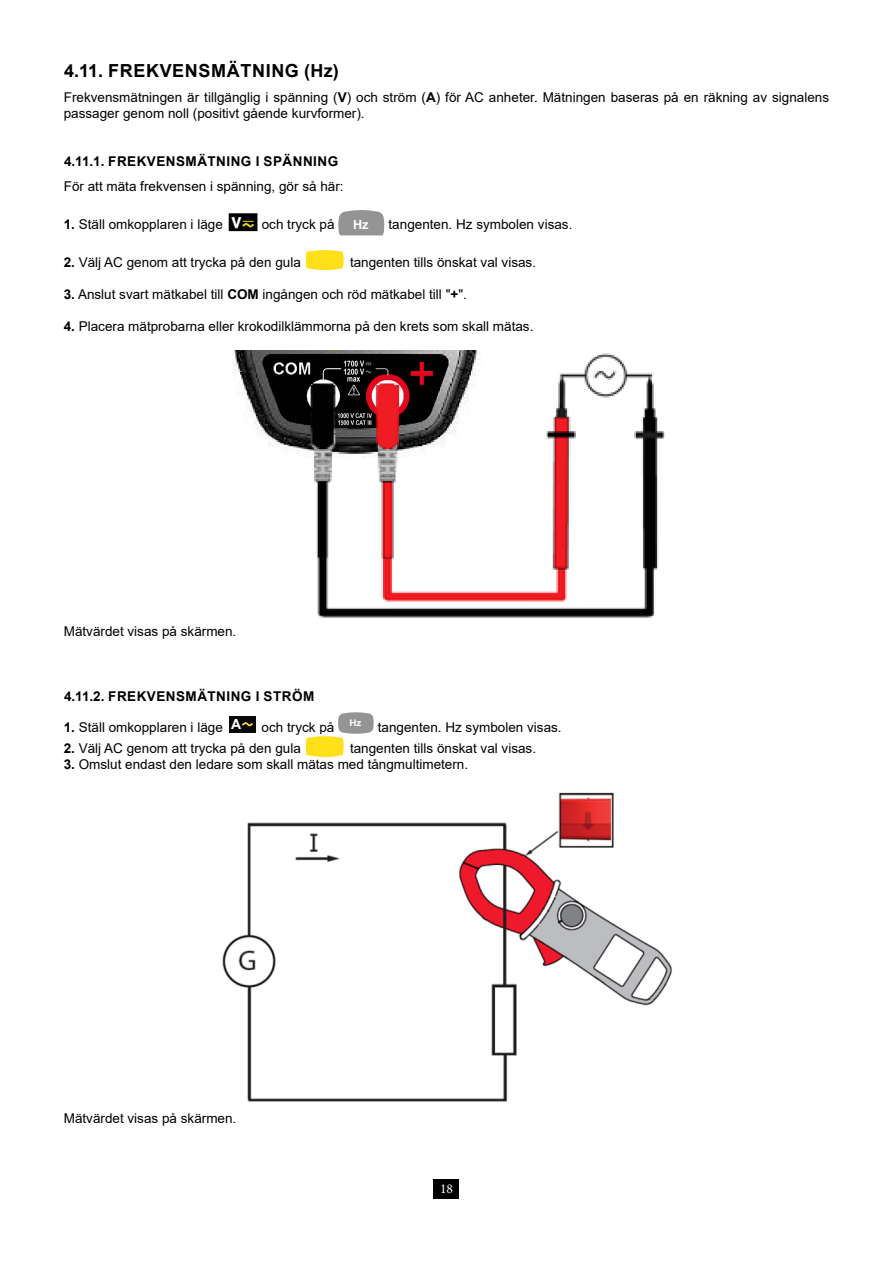
<style>
.page{position:relative;width:893px;height:1263px;background:#fff}
.page>*{position:absolute;margin:0;border:0;box-sizing:border-box;transform-origin:0 0}
.t1{font:700 18px "Arial";letter-spacing:.035em;color:#000}
.t2{font:13.5px/16.2px "Arial";color:#000}
.t3{font:700 13.5px "Arial";letter-spacing:.035em;color:#000}
.t4{font:13.5px "Minion Pro";color:#fff}
.t5{font:700 12.75px "Arial";color:#fff}
.s1{font-weight:700}
</style>
<div class="page">
<div style="left:434px;top:1179px;width:25px;height:19px;background:#000"></div>
<img style="left:228px;top:213px;width:30px;height:19px">
<svg style="left:338px;top:210px;width:46px;height:25px"></svg>
<img style="left:305px;top:249px;width:39px;height:22px">
<img style="left:232px;top:350px;width:433px;height:268px">
<div style="left:229px;top:716px;width:27px;height:16px;background:#090908"></div>
<svg style="left:242px;top:722px;width:11px;height:4px"></svg>
<svg style="left:338px;top:712px;width:36px;height:22px"></svg>
<img style="left:305px;top:736px;width:39px;height:22px">
<img style="left:222px;top:792px;width:450px;height:310px">
<h1 class="t1" style="left:64px;top:58px;width:276px">4.11. FREKVENSMÄTNING (Hz)</h1>
<p class="t2" style="left:64px;top:89px;width:767px">Frekvensmätningen är tillgänglig i spänning (<span class="s1">V</span>) och ström (<span class="s1">A</span>) för AC anheter. Mätningen baseras på en räkning av signalens passager genom noll (positivt gående kurvformer).</p>
<p class="t3" style="left:64px;top:152px;width:276px">4.11.1. FREKVENSMÄTNING I SPÄNNING</p>
<p class="t2" style="left:64px;top:178px;width:281px">För att mäta frekvensen i spänning, gör så här:</p>
<p class="t2" style="left:64px;top:216px;width:161px"><span class="s1">1.</span> Ställ omkopplaren i läge</p>
<p class="t2" style="left:262px;top:216px;width:74px">och tryck på</p>
<p class="t5" style="left:353px;top:216px;width:17px">Hz</p>
<p class="t2" style="left:389px;top:216px;width:185px">tangenten. Hz symbolen visas.</p>
<p class="t2" style="left:64px;top:254px;width:239px"><span class="s1">2.</span> Välj AC genom att trycka på den gula</p>
<p class="t2" style="left:350px;top:254px;width:188px">tangenten tills önskat val visas.</p>
<p class="t2" style="left:64px;top:286px;width:405px"><span class="s1">3.</span> Anslut svart mätkabel till <span class="s1">COM</span> ingången och röd mätkabel till "<span class="s1">+</span>".</p>
<p class="t2" style="left:64px;top:318px;width:471px"><span class="s1">4.</span> Placera mätprobarna eller krokodilklämmorna på den krets som skall mätas.</p>
<p class="t2" style="left:64px;top:623px;width:174px">Mätvärdet visas på skärmen.</p>
<p class="t3" style="left:64px;top:687px;width:252px">4.11.2. FREKVENSMÄTNING I STRÖM</p>
<p class="t2" style="left:64px;top:719px;width:179px"><span class="s1">1.</span> Ställ omkopplaren i läge <sup>A</sup></p>
<p class="t2" style="left:262px;top:719px;width:302px">och tryck på <sup>Hz</sup> tangenten. Hz symbolen visas.</p>
<p class="t2" style="left:64px;top:740px;width:239px"><span class="s1">2.</span> Välj AC genom att trycka på den gula</p>
<p class="t2" style="left:350px;top:740px;width:188px">tangenten tills önskat val visas.</p>
<p class="t2" style="left:64px;top:756px;width:406px"><span class="s1">3.</span> Omslut endast den ledare som skall mätas med tångmultimetern.</p>
<p class="t2" style="left:64px;top:1110px;width:174px">Mätvärdet visas på skärmen.</p>
<p class="t4" style="left:440px;top:1180px;width:14px">18</p>
</div>
